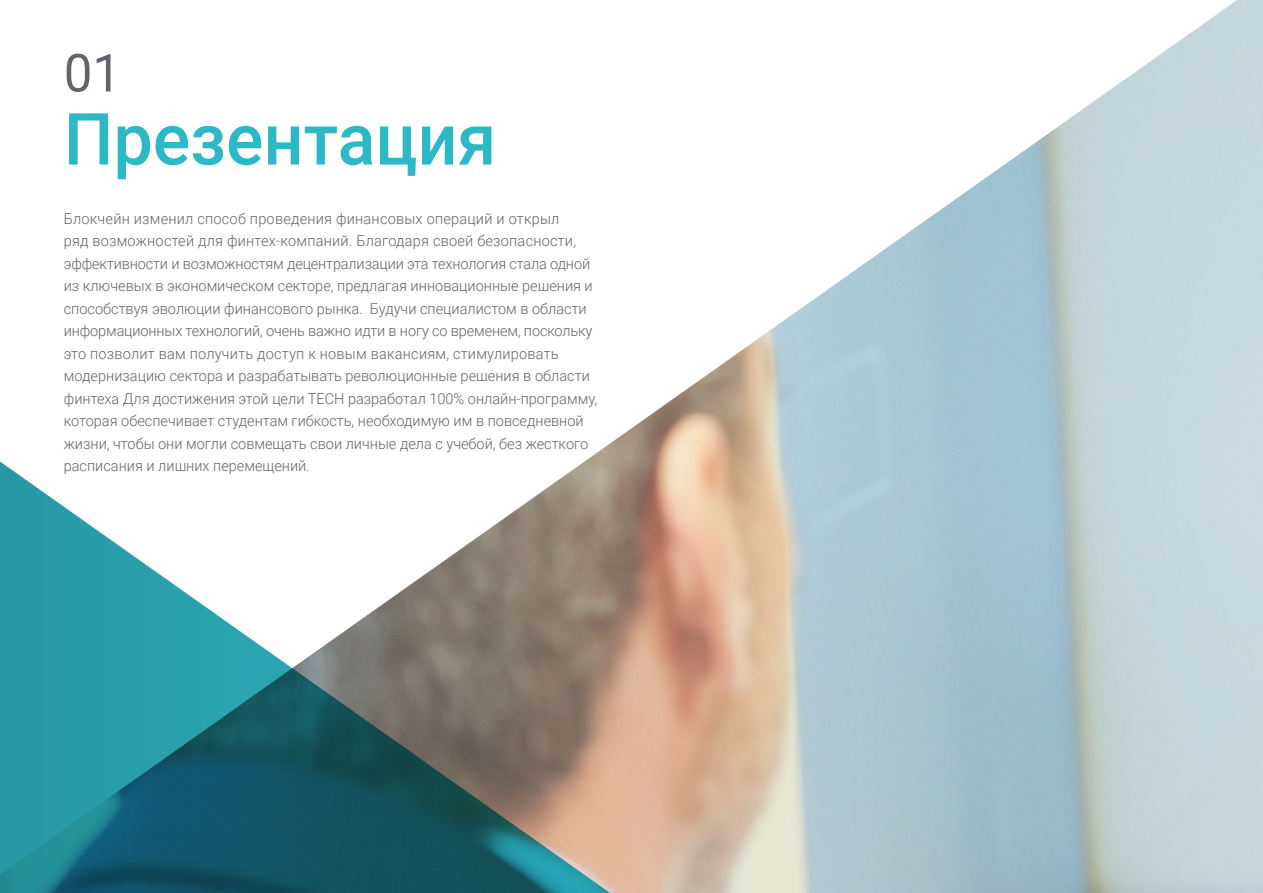
<style>
.page{position:relative;width:1263px;height:893px;background:#fff}
.page>*{position:absolute;margin:0;border:0;box-sizing:border-box;transform-origin:0 0}
.t1{font:500 72px "Roboto";color:#2db8c5}
.t2{font:52.5px "Roboto";color:#61646a}
.t3{font:300 15px/22.5px "Roboto";color:#61646a}
</style>
<div class="page">
<img style="left:607px;top:0;width:656px;height:893px">
<svg style="left:0;top:446px;width:640px;height:447px"></svg>
<h2 class="t2" style="left:64px;top:36px;width:59px">01</h2>
<h1 class="t1" style="left:64px;top:89px;width:434px">Презентация</h1>
<p class="t3" style="left:64px;top:207px;width:535px">Блокчейн изменил способ проведения финансовых операций и открыл<br>ряд возможностей для финтех-компаний. Благодаря своей безопасности, эффективности и возможностям децентрализации эта технология стала одной из ключевых в экономическом секторе, предлагая инновационные решения и способствуя эволюции финансового рынка. Будучи специалистом в области информационных технологий, очень важно идти в ногу со временем, поскольку это позволит вам получить доступ к новым вакансиям, стимулировать модернизацию сектора и разрабатывать революционные решения в области финтеха Для достижения этой цели TECH разработал 100% онлайн-программу, которая обеспечивает студентам гибкость, необходимую им в повседневной жизни, чтобы они могли совмещать свои личные дела с учебой, без жесткого расписания и лишних перемещений.</p>
</div>
